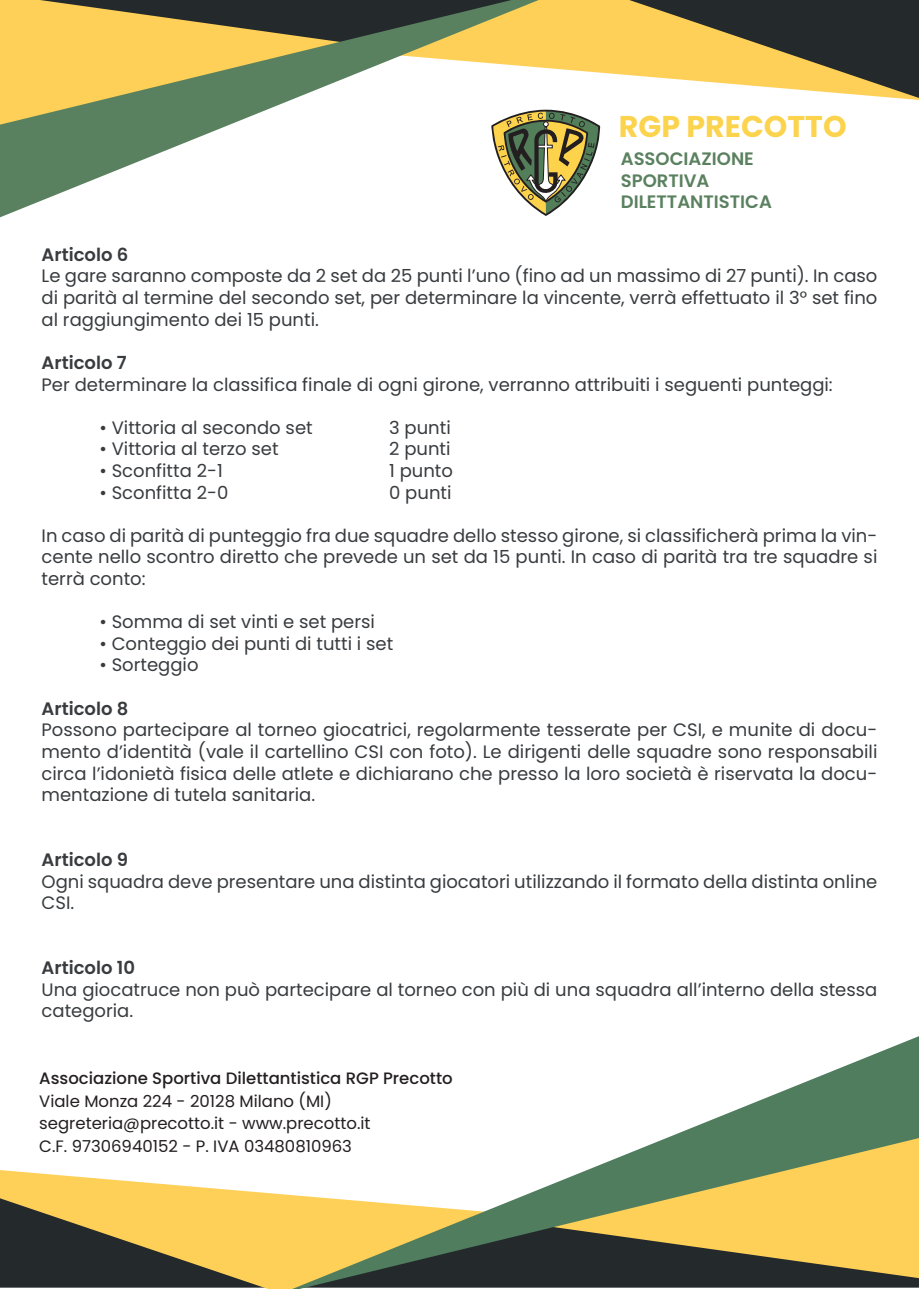
<style>
.page{position:relative;width:919px;height:1289px;background:#fff}
.page>*{position:absolute;margin:0;border:0;box-sizing:border-box;transform-origin:0 0}
.t1{font:700 30px "Poppins";color:#fcd34d}
.t2{font:18px/21.6px "Poppins";color:#383c3f;text-align:justify}
.t3{font:600 18px "Poppins";color:#383c3f}
.t4{font:600 18px/21.6px "Poppins";color:#5a815f}
.t5{font:16.5px/22.5px "Poppins";color:#231f20}
.t6{font:500 16.5px "Poppins";color:#231f20}
</style>
<div class="page">
<svg style="left:538px;top:0;width:380px;height:100px;fill:#fed057"></svg>
<svg style="left:0;top:0;width:538px;height:217px"></svg>
<svg style="left:0;top:1170px;width:292px;height:118px;background:#b29b5a"></svg>
<svg style="left:292px;top:1036px;width:626px;height:252px"></svg>
<svg style="left:491px;top:110px;width:109px;height:106px"></svg>
<h1 class="t1" style="left:619px;top:109px;width:229px">RGP PRECOTTO</h1>
<p class="t4" style="left:620px;top:148px;width:153px">ASSOCIAZIONE<br>SPORTIVA<br>DILETTANTISTICA</p>
<p class="t3" style="left:42px;top:244px;width:88px">Articolo 6</p>
<p class="t2" style="left:42px;top:265px;width:837px">Le gare saranno composte da 2 set da 25 punti l’uno (fino ad un massimo di 27 punti). In caso di parità al termine del secondo set, per determinare la vincente, verrà effettuato il 3° set fino al raggiungimento dei 15 punti.</p>
<p class="t3" style="left:42px;top:352px;width:87px">Articolo 7</p>
<p class="t2" style="left:42px;top:373px;width:792px">Per determinare la classifica finale di ogni girone, verranno attribuiti i seguenti punteggi:</p>
<p class="t2" style="left:99px;top:417px;width:215px">• Vittoria al secondo set</p>
<p class="t2" style="left:389px;top:417px;width:63px">3 punti</p>
<p class="t2" style="left:99px;top:438px;width:181px">• Vittoria al terzo set</p>
<p class="t2" style="left:389px;top:438px;width:63px">2 punti</p>
<p class="t2" style="left:99px;top:460px;width:125px">• Sconfitta 2-1</p>
<p class="t2" style="left:389px;top:460px;width:65px">1 punto</p>
<p class="t2" style="left:99px;top:481px;width:130px">• Sconfitta 2-0</p>
<p class="t2" style="left:389px;top:481px;width:64px">0 punti</p>
<p class="t2" style="left:42px;top:525px;width:837px">In caso di parità di punteggio fra due squadre dello stesso girone, si classificherà prima la vin&shy;cente nello scontro diretto che prevede un set da 15 punti. In caso di parità tra tre squadre si terrà conto:</p>
<p class="t2" style="left:99px;top:611px;width:277px">• Somma di set vinti e set persi</p>
<p class="t2" style="left:99px;top:633px;width:295px">• Conteggio dei punti di tutti i set</p>
<p class="t2" style="left:99px;top:654px;width:101px">• Sorteggio</p>
<p class="t3" style="left:42px;top:698px;width:88px">Articolo 8</p>
<p class="t2" style="left:42px;top:719px;width:837px">Possono partecipare al torneo giocatrici, regolarmente tesserate per CSI, e munite di docu&shy;mento d’identità (vale il cartellino CSI con foto). Le dirigenti delle squadre sono responsabili circa l’idonietà fisica delle atlete e dichiarano che presso la loro società è riservata la docu&shy;mentazione di tutela sanitaria.</p>
<p class="t3" style="left:42px;top:849px;width:88px">Articolo 9</p>
<p class="t2" style="left:42px;top:870px;width:837px">Ogni squadra deve presentare una distinta giocatori utilizzando il formato della distinta online<br>CSI.</p>
<p class="t3" style="left:42px;top:957px;width:95px">Articolo 10</p>
<p class="t2" style="left:42px;top:978px;width:837px">Una giocatruce non può partecipare al torneo con più di una squadra all’interno della stessa categoria.</p>
<p class="t6" style="left:39px;top:1068px;width:415px">Associazione Sportiva Dilettantistica RGP Precotto</p>
<p class="t5" style="left:39px;top:1089px;width:333px">Viale Monza 224 - 20128 Milano (MI) segreteria@precotto.it - www.precotto.it<br>C.F. 97306940152 - P. IVA 03480810963</p>
</div>
